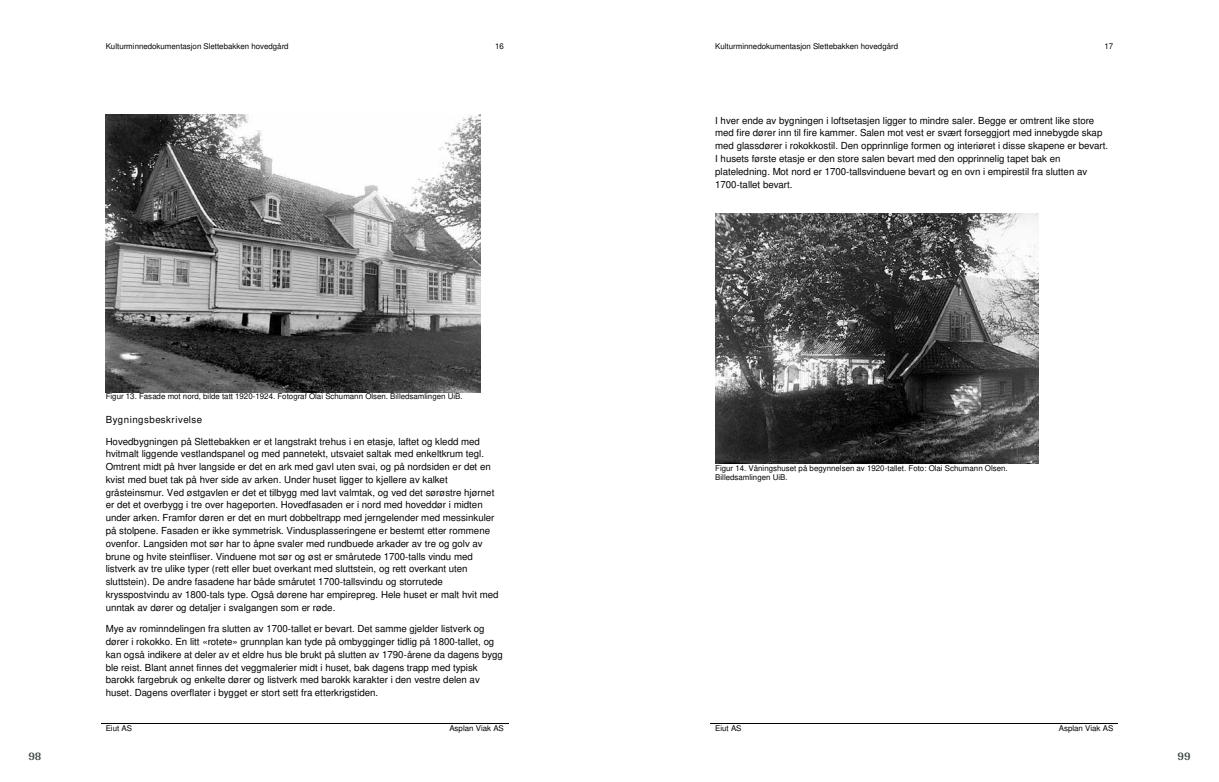
<style>
.page{position:relative;width:1219px;height:782px;background:#fff}
.page>*{position:absolute;margin:0;border:0;box-sizing:border-box;transform-origin:0 0}
.t1{font:700 12px "Arya";color:#414749}
.t2{font:9.7px/12.8px "Arial";color:#000}
.t3{font:700 9.7px "Arial";letter-spacing:.055em;color:#000}
.t4{font:italic 7.9px/9.2px "Arial";letter-spacing:.005em;color:#000}
.t5{font:7.9px "Arial";letter-spacing:.005em;color:#000}
</style>
<div class="page">
<hr style="left:101px;top:723px;width:341px;height:1px;background:#000">
<hr style="left:442px;top:723px;width:66px;height:1px;background:#000">
<img style="left:106px;top:115px;width:375px;height:277px">
<hr style="left:710px;top:723px;width:341px;height:1px;background:#000">
<hr style="left:1052px;top:723px;width:66px;height:1px;background:#000">
<img style="left:715px;top:213px;width:323px;height:251px">
<p class="t5" style="left:106px;top:41px;width:184px">Kulturminnedokumentasjon Slettebakken hovedgård</p>
<p class="t5" style="left:495px;top:41px;width:10px">16</p>
<p class="t1" style="left:28px;top:749px;width:15px">98</p>
<p class="t4" style="left:106px;top:392px;width:358px">Figur 13. Fasade mot nord, bilde tatt 1920-1924. Fotograf Olai Schumann Olsen. Billedsamlingen UiB.</p>
<p class="t3" style="left:106px;top:413px;width:98px">Bygningsbeskrivelse</p>
<p class="t2" style="left:106px;top:434px;width:394px">Hovedbygningen på Slettebakken er et langstrakt trehus i en etasje, laftet og kledd med hvitmalt liggende vestlandspanel og med pannetekt, utsvaiet saltak med enkeltkrum tegl.<br>Omtrent midt på hver langside er det en ark med gavl uten svai, og på nordsiden er det en kvist med buet tak på hver side av arken. Under huset ligger to kjellere av kalket gråsteinsmur. Ved østgavlen er det et tilbygg med lavt valmtak, og ved det sørøstre hjørnet er det et overbygg i tre over hageporten. Hovedfasaden er i nord med hoveddør i midten under arken. Framfor døren er det en murt dobbeltrapp med jerngelender med messinkuler på stolpene. Fasaden er ikke symmetrisk. Vindusplasseringene er bestemt etter rommene ovenfor. Langsiden mot sør har to åpne svaler med rundbuede arkader av tre og golv av brune og hvite steinfliser. Vinduene mot sør og øst er smårutede 1700-talls vindu med listverk av tre ulike typer (rett eller buet overkant med sluttstein, og rett overkant uten sluttstein). De andre fasadene har både smårutet 1700-tallsvindu og storrutede krysspostvindu av 1800-tals type. Også dørene har empirepreg. Hele huset er malt hvit med unntak av dører og detaljer i svalgangen som er røde.</p>
<p class="t2" style="left:106px;top:622px;width:399px">Mye av rominndelingen fra slutten av 1700-tallet er bevart. Det samme gjelder listverk og dører i rokokko. En litt «rotete» grunnplan kan tyde på ombygginger tidlig på 1800-tallet, og kan også indikere at deler av et eldre hus ble brukt på slutten av 1790-årene da dagens bygg ble reist. Blant annet finnes det veggmalerier midt i huset, bak dagens trapp med typisk barokk fargebruk og enkelte dører og listverk med barokk karakter i den vestre delen av huset. Dagens overflater i bygget er stort sett fra etterkrigstiden.</p>
<p class="t5" style="left:106px;top:723px;width:28px">Eiut AS</p>
<p class="t5" style="left:449px;top:723px;width:56px">Asplan Viak AS</p>
<p class="t5" style="left:715px;top:41px;width:184px">Kulturminnedokumentasjon Slettebakken hovedgård</p>
<p class="t5" style="left:1104px;top:41px;width:10px">17</p>
<p class="t2" style="left:715px;top:114px;width:395px">I hver ende av bygningen i loftsetasjen ligger to mindre saler. Begge er omtrent like store med fire dører inn til fire kammer. Salen mot vest er svært forseggjort med innebygde skap med glassdører i rokokkostil. Den opprinnlige formen og interiøret i disse skapene er bevart.<br>I husets første etasje er den store salen bevart med den opprinnelig tapet bak en plateledning. Mot nord er 1700-tallsvinduene bevart og en ovn i empirestil fra slutten av 1700-tallet bevart.</p>
<p class="t4" style="left:715px;top:463px;width:294px">Figur 14. Våningshuset på begynnelsen av 1920-tallet. Foto: Olai Schumann Olsen.<br>Billedsamlingen UiB.</p>
<p class="t5" style="left:715px;top:723px;width:28px">Eiut AS</p>
<p class="t5" style="left:1059px;top:723px;width:56px">Asplan Viak AS</p>
<p class="t1" style="left:1177px;top:749px;width:15px">99</p>
</div>
